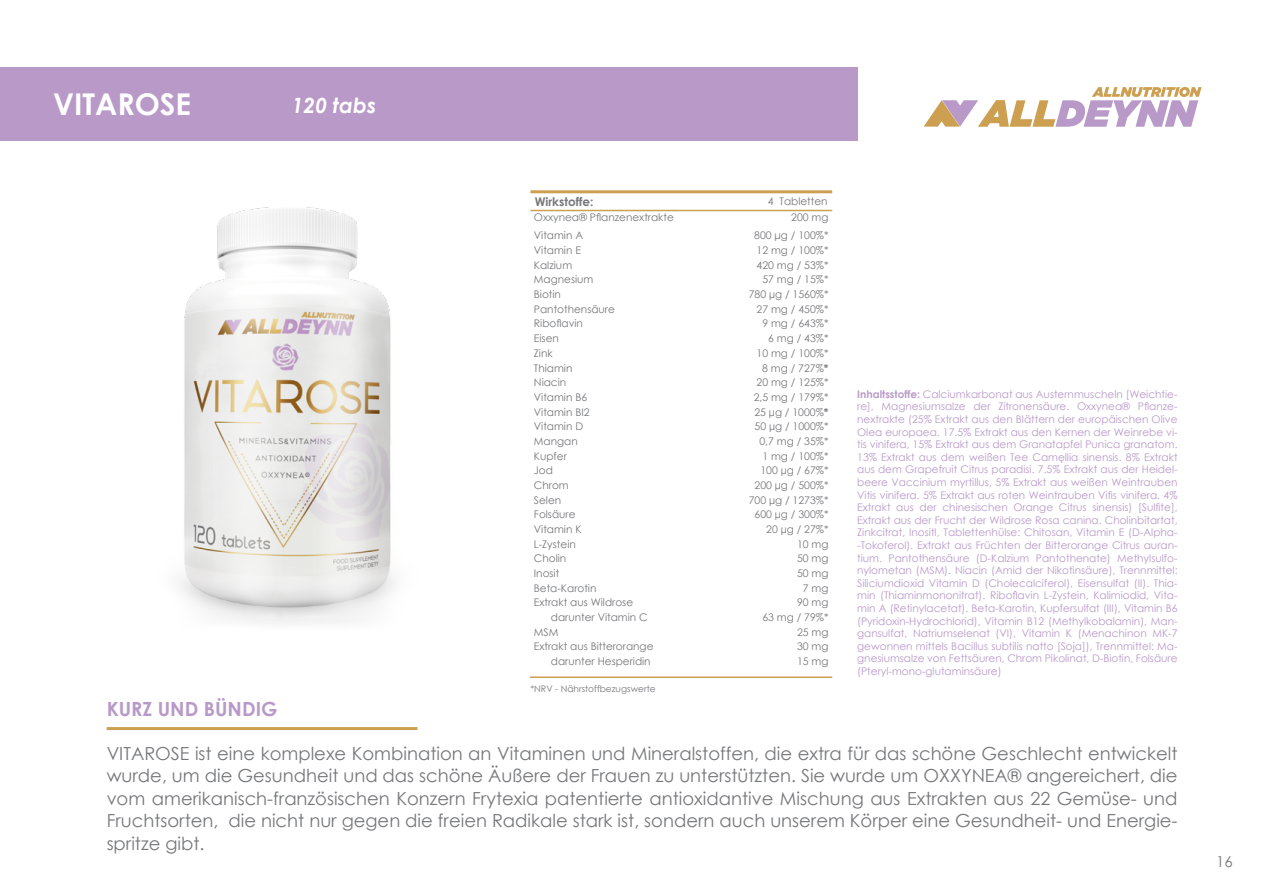
<style>
.page{position:relative;width:1263px;height:893px;background:#fff}
.page>*{position:absolute;margin:0;border:0;box-sizing:border-box;transform-origin:0 0}
.t1{font:700 30px "Century Gothic";color:#fff}
.t2{font:italic 700 21px "Century Gothic";color:#fff}
.t3{font:700 19.5px "Century Gothic";color:#b899c8}
.t4{font:18px/22.5px "Century Gothic";color:#76777a;text-align:justify}
.t5{font:15px "Century Gothic";color:#76777a}
.t6{font:700 12px "Century Gothic";color:#76777a}
.t7{font:10.5px/12.6px "Century Gothic";color:#b99ac8;text-align:justify}
.t8{font:10.5px "Century Gothic";color:#76777a}
.t9{font:9px "Century Gothic";color:#76777a}
.s1{font-weight:700}
</style>
<div class="page">
<svg style="left:923px;top:87px;width:278px;height:40px"></svg>
<div style="left:0;top:67px;width:857px;height:74px;background:#b899c8"></div>
<img style="left:178px;top:207px;width:217px;height:417px">
<hr style="left:107px;top:727px;width:310px;height:3px;background:#cd9f51">
<hr style="left:530px;top:190px;width:302px;height:3px;background:#cd9f51">
<hr style="left:530px;top:210px;width:302px;height:1px;background:#cd9f51">
<hr style="left:530px;top:676px;width:302px;height:2px;background:#cd9f51">
<h1 class="t1" style="left:53px;top:81px;width:140px">VITAROSE</h1>
<h2 class="t2" style="left:292px;top:90px;width:86px">120 tabs</h2>
<p class="t6" style="left:535px;top:192px;width:60px">Wirkstoffe:</p>
<p class="t8" style="left:768px;top:193px;width:61px">4 Tabletten</p>
<p class="t8" style="left:534px;top:210px;width:141px">Oxxynea® Pflanzenextrakte</p>
<p class="t8" style="left:791px;top:210px;width:39px">200 mg</p>
<p class="t8" style="left:534px;top:228px;width:51px">Vitamin A</p>
<p class="t8" style="left:754px;top:228px;width:76px">800 μg / 100%*</p>
<p class="t8" style="left:534px;top:243px;width:49px">Vitamin E</p>
<p class="t8" style="left:756px;top:243px;width:73px">12 mg / 100%*</p>
<p class="t8" style="left:534px;top:258px;width:40px">Kalzium</p>
<p class="t8" style="left:756px;top:258px;width:73px">420 mg / 53%*</p>
<p class="t8" style="left:534px;top:272px;width:61px">Magnesium</p>
<p class="t8" style="left:762px;top:272px;width:68px">57 mg / 15%*</p>
<p class="t8" style="left:534px;top:287px;width:29px">Biotin</p>
<p class="t8" style="left:749px;top:287px;width:81px">780 µg / 1560%*</p>
<p class="t8" style="left:534px;top:302px;width:83px">Pantothensäure</p>
<p class="t8" style="left:756px;top:302px;width:73px">27 mg / 450%*</p>
<p class="t8" style="left:534px;top:316px;width:51px">Riboflavin</p>
<p class="t8" style="left:762px;top:316px;width:68px">9 mg / 643%*</p>
<p class="t8" style="left:534px;top:331px;width:27px">Eisen</p>
<p class="t8" style="left:768px;top:331px;width:62px">6 mg / 43%*</p>
<p class="t8" style="left:534px;top:346px;width:20px">Zink</p>
<p class="t8" style="left:756px;top:346px;width:73px">10 mg / 100%*</p>
<p class="t8" style="left:534px;top:360px;width:40px">Thiamin</p>
<p class="t8" style="left:762px;top:360px;width:68px">8 mg / 727%<span class="s1">*</span></p>
<p class="t8" style="left:534px;top:375px;width:34px">Niacin</p>
<p class="t8" style="left:756px;top:375px;width:73px">20 mg / 125%*</p>
<p class="t8" style="left:534px;top:390px;width:55px">Vitamin B6</p>
<p class="t8" style="left:754px;top:390px;width:76px">2,5 mg / 179%*</p>
<p class="t8" style="left:534px;top:404px;width:57px">Vitamin BI2</p>
<p class="t8" style="left:754px;top:404px;width:76px">25 µg / 1000%<span class="s1">*</span></p>
<p class="t8" style="left:534px;top:419px;width:51px">Vitamin D</p>
<p class="t8" style="left:754px;top:419px;width:75px">50 µg / 1000%*</p>
<p class="t8" style="left:534px;top:434px;width:45px">Mangan</p>
<p class="t8" style="left:759px;top:434px;width:71px">0,7 mg / 35%*</p>
<p class="t8" style="left:534px;top:448px;width:35px">Kupfer</p>
<p class="t8" style="left:762px;top:448px;width:68px">1 mg / 100%*</p>
<p class="t8" style="left:534px;top:463px;width:21px">Jod</p>
<p class="t8" style="left:760px;top:463px;width:70px">100 µg / 67%*</p>
<p class="t8" style="left:534px;top:478px;width:36px">Chrom</p>
<p class="t8" style="left:754px;top:478px;width:75px">200 µg / 500%*</p>
<p class="t8" style="left:534px;top:492px;width:29px">Selen</p>
<p class="t8" style="left:749px;top:492px;width:81px">700 µg / 1273%*</p>
<p class="t8" style="left:534px;top:507px;width:43px">Folsäure</p>
<p class="t8" style="left:754px;top:507px;width:75px">600 µg / 300%*</p>
<p class="t8" style="left:534px;top:522px;width:49px">Vitamin K</p>
<p class="t8" style="left:766px;top:522px;width:64px">20 µg / 27%*</p>
<p class="t8" style="left:534px;top:537px;width:43px">L-Zystein</p>
<p class="t8" style="left:797px;top:537px;width:33px">10 mg</p>
<p class="t8" style="left:534px;top:551px;width:34px">Cholin</p>
<p class="t8" style="left:797px;top:551px;width:33px">50 mg</p>
<p class="t8" style="left:534px;top:566px;width:27px">Inosit</p>
<p class="t8" style="left:797px;top:566px;width:33px">50 mg</p>
<p class="t8" style="left:534px;top:581px;width:64px">Beta-Karotin</p>
<p class="t8" style="left:803px;top:581px;width:27px">7 mg</p>
<p class="t8" style="left:534px;top:595px;width:101px">Extrakt aus Wildrose</p>
<p class="t8" style="left:797px;top:595px;width:33px">90 mg</p>
<p class="t8" style="left:551px;top:610px;width:98px">darunter Vitamin C</p>
<p class="t8" style="left:762px;top:610px;width:68px">63 mg / 79%*</p>
<p class="t8" style="left:534px;top:625px;width:26px">MSM</p>
<p class="t8" style="left:797px;top:625px;width:33px">25 mg</p>
<p class="t8" style="left:534px;top:639px;width:121px">Extrakt aus Bitterorange</p>
<p class="t8" style="left:797px;top:639px;width:33px">30 mg</p>
<p class="t8" style="left:551px;top:654px;width:101px">darunter Hesperidin</p>
<p class="t8" style="left:797px;top:654px;width:33px">15 mg</p>
<p class="t9" style="left:530px;top:682px;width:127px">*NRV - Nährstoffbezugswerte</p>
<p class="t7" style="left:857px;top:387px;width:322px"><span class="s1">Inhaltsstoffe:</span> Calciumkarbonat aus Austernmuscheln [Weichtie&shy;re], Magnesiumsalze der Zitronensäure. Oxxynea® Pflanze&shy;nextrakte (25% Extrakt aus den Blättern der europäischen Olive Olea europaea. 17.5% Extrakt aus den Kernen der Weinrebe vi&shy;tis vinifera, 15% Extrakt aus dem Granatapfel Punica granatom.<br>13% Extrakt aus dem weißen Tee Camęllia sinensis. 8% Extrakt aus dem Grapefruit Citrus paradisi. 7.5% Extrakt aus der Heidel&shy;beere Vaccinium myrtillus, 5% Extrakt aus weißen Weintrauben Vitis vinifera. 5% Extrakt aus roten Weintrauben Vifis vinifera. 4% Extrakt aus der chinesischen Orange Citrus sinensis) [Sulfite], Extrakt aus der Frucht der Wildrose Rosa canina. Cholinbitartat, Zinkcitrat, Inositl, Tablettenhülse: Chitosan, Vitamin E (D-Alpha--Tokoferol). Extrakt aus Früchten der Bitterorange Citrus auran&shy;tium. Pantothensäure (D-Kalzium Pantothenate) Methylsulfo&shy;nylometan (MSM). Niacin (Amid der Nikotinsäure), Trennmittel:<br>Siliciumdioxid Vitamin D (Cholecalciferol), Eisensulfat (II). Thia&shy;min (Thiaminmononitrat). Riboflavin L-Zystein, Kalimiodid, Vita&shy;min A (Retinylacetat). Beta-Karotin, Kupfersulfat (III), Vitamin B6 (Pyridoxin-Hydrochlorid), Vitamin B12 (Methylkobalamin), Man&shy;gansulfat, Natriumselenat (VI), Vitamin K (Menachinon MK-7 gewonnen mittels Bacillus subtilis natto [Soja]), Trennmittel: Ma&shy;gnesiumsalze von Fettsäuren, Chrom Pikolinat, D-Biotin, Folsäure (Pteryl-mono-glutaminsäure)</p>
<h3 class="t3" style="left:107px;top:694px;width:172px">KURZ UND BÜNDIG</h3>
<p class="t4" style="left:107px;top:742px;width:1072px">VITAROSE ist eine komplexe Kombination an Vitaminen und Mineralstoffen, die extra für das schöne Geschlecht entwickelt wurde, um die Gesundheit und das schöne Äußere der Frauen zu unterstützten. Sie wurde um OXXYNEA® angereichert, die vom amerikanisch-französischen Konzern Frytexia patentierte antioxidantive Mischung aus Extrakten aus 22 Gemüse- und Fruchtsorten, die nicht nur gegen die freien Radikale stark ist, sondern auch unserem Körper eine Gesundheit- und Energie&shy;spritze gibt.</p>
<h3 class="t5" style="left:1216px;top:851px;width:18px">16</h3>
</div>
